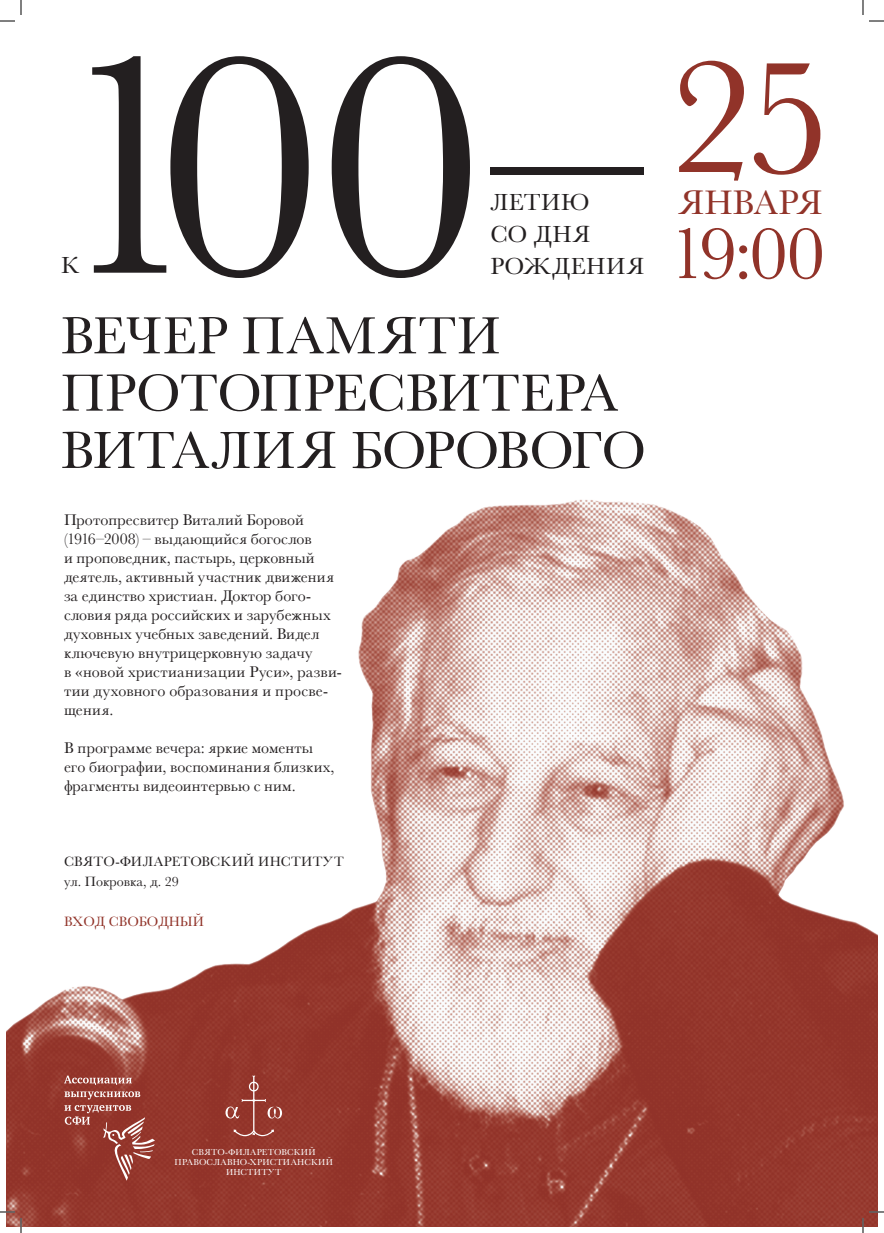
<style>
.page{position:relative;width:884px;height:1233px;background:#fff}
.page>*{position:absolute;margin:0;border:0;box-sizing:border-box;transform-origin:0 0}
.t1{font:330px "Baskerville";color:#231f20}
.t2{font:169.6px "Baskerville";color:#913329}
.t3{font:76.3px "Baskerville";color:#913329}
.t4{font:54.3px/57.3px "Baskerville";letter-spacing:.005em;color:#231f20}
.t5{font:35.3px "Baskerville";letter-spacing:.07em;color:#913329}
.t6{font:24.2px/31.7px "Baskerville";letter-spacing:.03em;color:#231f20}
.t7{font:16px/19px "Baskerville";letter-spacing:.005em;color:#231f20}
.t8{font:14px/20px "Baskerville";letter-spacing:.03em;color:#231f20}
.t9{font:14px "Baskerville";color:#913329}
.t10{font:9px/10px "Baskerville";letter-spacing:.05em;color:#fff;text-align:center}
</style>
<div class="page">
<img style="left:7px;top:499px;width:870px;height:727px">
<div style="left:491px;top:167px;width:153px;height:7px;background:#231f20"></div>
<svg style="left:225px;top:1075px;width:57px;height:61px;background:#9d483f"></svg>
<svg style="left:64px;top:1075px;width:68px;height:10px"></svg>
<svg style="left:64px;top:1091px;width:76px;height:8px"></svg>
<svg style="left:64px;top:1105px;width:91px;height:75px;background:#9f4c43"></svg>
<svg style="left:0;top:1211px;width:15px;height:1px"></svg>
<svg style="left:869px;top:1211px;width:15px;height:1px"></svg>
<svg style="left:0;top:0;width:22px;height:22px"></svg>
<svg style="left:20px;top:1218px;width:2px;height:15px"></svg>
<svg style="left:862px;top:0;width:22px;height:22px"></svg>
<svg style="left:862px;top:1218px;width:2px;height:15px"></svg>
<h1 class="t1" style="left:45px;top:-45px;width:439px">100</h1>
<h3 class="t6" style="left:490px;top:187px;width:101px">летию со дня</h3>
<h3 class="t6" style="left:61px;top:249px;width:19px">К</h3>
<h3 class="t6" style="left:490px;top:250px;width:155px">рождения</h3>
<h3 class="t4" style="left:61px;top:308px;width:587px">Вечер памяти протопресвитера<br>Виталия Борового</h3>
<p class="t7" style="left:64px;top:511px;width:279px">Протопресвитер Виталий Боровой (1916–2008) – выдающийся богослов<br>и проповедник, пастырь, церковный деятель, активный участник движения за единство христиан. Доктор бого&shy;словия ряда российских и зарубежных духовных учебных заведений. Видел ключевую внутрицерковную задачу<br>в «новой христианизации Руси», разви&shy;тии духовного образования и просве&shy;щения.</p>
<p class="t7" style="left:64px;top:739px;width:272px">В программе вечера: яркие моменты его биографии, воспоминания близких, фрагменты видеоинтервью с ним.</p>
<p class="t8" style="left:64px;top:851px;width:281px">Свято-Филаретовский институт ул. Покровка, д. 29</p>
<p class="t9" style="left:64px;top:912px;width:141px">Вход св ободный</p>
<h2 class="t2" style="left:669px;top:9px;width:163px">25</h2>
<h3 class="t5" style="left:678px;top:180px;width:146px">января</h3>
<h3 class="t3" style="left:668px;top:205px;width:158px">19:00</h3>
<p class="t10" style="left:175px;top:1147px;width:160px">Свято-Филаретовский православно-христианс кий институт</p>
</div>
